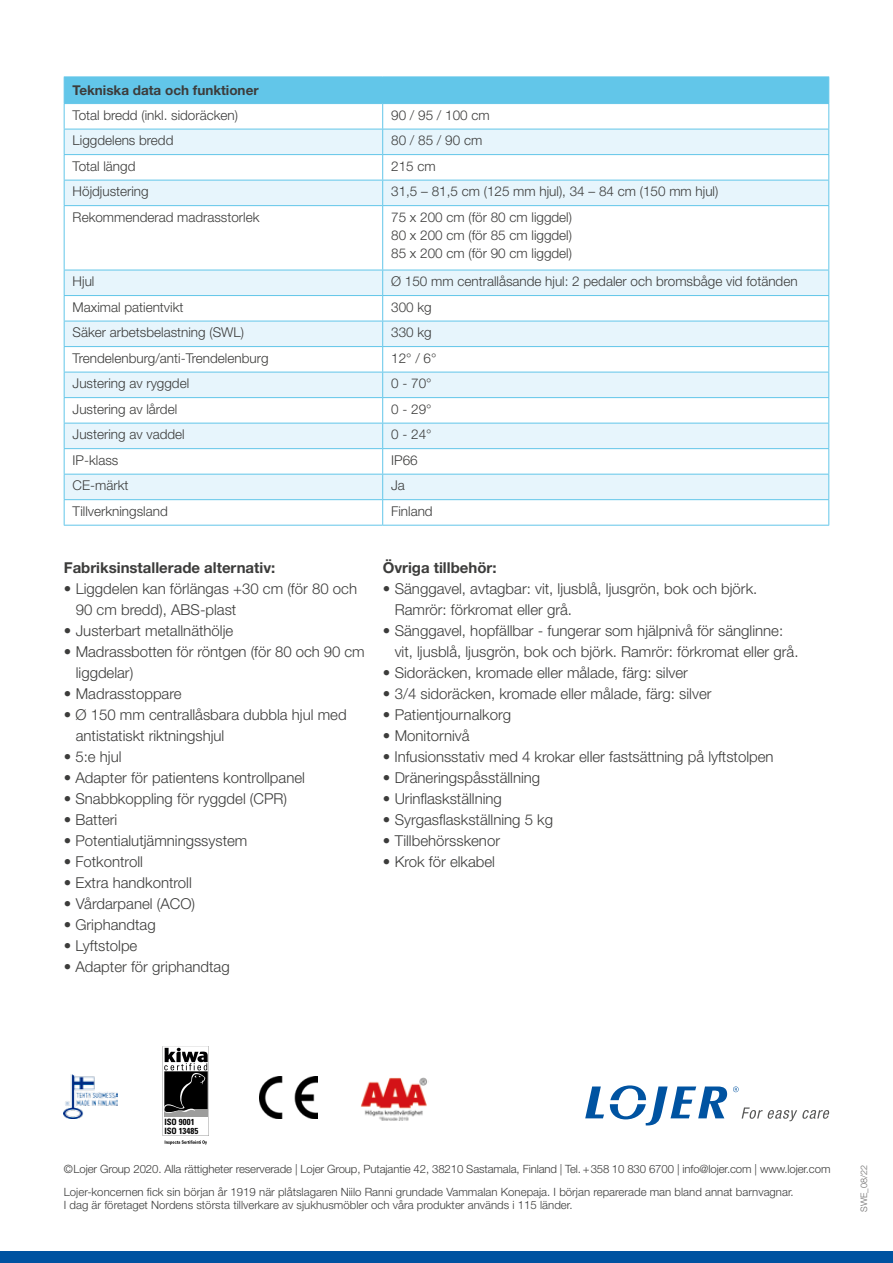
<style>
.page{position:relative;width:893px;height:1263px;background:#fff}
.page>*{position:absolute;margin:0;border:0;box-sizing:border-box;transform-origin:0 0}
.t1{font:300 15px/21px "Helvetica Neue LT Std";color:#3c3c3b}
.t2{font:700 15px "Helvetica Neue LT Std";color:#3c3c3b}
.t3{font:300 13.5px/18px "Helvetica Neue LT Std";color:#3c3c3b;text-align:justify}
.t4{font:700 13.5px "Helvetica Neue LT Std";color:#3c3c3b}
.t5{font:300 11.4px/22.2px "Helvetica Neue LT Std";color:#3c3c3b}
.t6{font:300 9px "Helvetica Neue LT Std";color:#6b6a6a}
.t7{font:700 condensed 8.7px/8.7px "Univers LT Pro";letter-spacing:.01em;color:#000}
</style>
<div class="page">
<div style="left:0;top:1252px;width:893px;height:11px;background:#0053a1"></div>
<svg style="left:65px;top:500px;width:763px;height:25px"></svg>
<svg style="left:65px;top:206px;width:763px;height:293px"></svg>
<svg style="left:64px;top:77px;width:765px;height:128px"></svg>
<hr style="left:64px;top:206px;width:1px;height:64px;background:#62c6e9">
<hr style="left:64px;top:205px;width:319px;height:1px;background:#62c6e9">
<hr style="left:382px;top:206px;width:1px;height:64px;background:#62c6e9">
<hr style="left:383px;top:205px;width:446px;height:1px;background:#62c6e9">
<hr style="left:828px;top:206px;width:1px;height:64px;background:#62c6e9">
<hr style="left:64px;top:270px;width:319px;height:1px;background:#62c6e9">
<hr style="left:383px;top:270px;width:446px;height:1px;background:#62c6e9">
<hr style="left:64px;top:295px;width:319px;height:1px;background:#62c6e9">
<hr style="left:383px;top:295px;width:446px;height:1px;background:#62c6e9">
<hr style="left:64px;top:321px;width:319px;height:1px;background:#62c6e9">
<hr style="left:383px;top:321px;width:446px;height:1px;background:#62c6e9">
<hr style="left:64px;top:346px;width:319px;height:1px;background:#62c6e9">
<hr style="left:383px;top:346px;width:446px;height:1px;background:#62c6e9">
<hr style="left:64px;top:372px;width:319px;height:1px;background:#62c6e9">
<hr style="left:383px;top:372px;width:446px;height:1px;background:#62c6e9">
<hr style="left:64px;top:397px;width:319px;height:1px;background:#62c6e9">
<hr style="left:383px;top:397px;width:446px;height:1px;background:#62c6e9">
<hr style="left:64px;top:423px;width:319px;height:1px;background:#62c6e9">
<hr style="left:383px;top:423px;width:446px;height:1px;background:#62c6e9">
<svg style="left:64px;top:270px;width:1px;height:255px"></svg>
<hr style="left:64px;top:448px;width:319px;height:1px;background:#62c6e9">
<hr style="left:64px;top:474px;width:319px;height:1px;background:#62c6e9">
<hr style="left:64px;top:499px;width:319px;height:1px;background:#62c6e9">
<hr style="left:64px;top:525px;width:319px;height:1px;background:#62c6e9">
<svg style="left:382px;top:270px;width:1px;height:255px"></svg>
<hr style="left:383px;top:448px;width:446px;height:1px;background:#62c6e9">
<svg style="left:828px;top:270px;width:1px;height:255px"></svg>
<hr style="left:383px;top:474px;width:446px;height:1px;background:#62c6e9">
<hr style="left:383px;top:499px;width:446px;height:1px;background:#62c6e9">
<hr style="left:383px;top:525px;width:446px;height:1px;background:#62c6e9">
<img style="left:64px;top:1074px;width:53px;height:44px">
<svg style="left:585px;top:1086px;width:19px;height:32px"></svg>
<svg style="left:742px;top:1107px;width:88px;height:14px"></svg>
<svg style="left:610px;top:1085px;width:117px;height:40px"></svg>
<svg style="left:733px;top:1086px;width:6px;height:6px"></svg>
<img style="left:259px;top:1076px;width:58px;height:42px">
<img style="left:361px;top:1077px;width:66px;height:44px">
<svg style="left:163px;top:1046px;width:46px;height:99px"></svg>
<p class="t4" style="left:73px;top:82px;width:187px">Tekniska data och funktioner</p>
<p class="t3" style="left:73px;top:105px;width:167px">Total bredd (inkl. sidoräcken)</p>
<p class="t3" style="left:391px;top:105px;width:100px">90 / 95 / 100 cm</p>
<p class="t3" style="left:73px;top:131px;width:102px">Liggdelens bredd</p>
<p class="t3" style="left:391px;top:131px;width:93px">80 / 85 / 90 cm</p>
<p class="t3" style="left:73px;top:157px;width:64px">Total längd</p>
<p class="t3" style="left:391px;top:157px;width:46px">215 cm</p>
<p class="t3" style="left:73px;top:182px;width:78px">Höjdjustering</p>
<p class="t3" style="left:391px;top:182px;width:329px">31,5 – 81,5 cm (125 mm hjul), 34 – 84 cm (150 mm hjul)</p>
<p class="t3" style="left:73px;top:208px;width:188px">Rekommenderad madrasstorlek</p>
<p class="t3" style="left:391px;top:208px;width:182px">75 x 200 cm (för 80 cm liggdel)<br>80 x 200 cm (för 85 cm liggdel)<br>85 x 200 cm (för 90 cm liggdel)</p>
<p class="t3" style="left:73px;top:272px;width:23px">Hjul</p>
<p class="t3" style="left:391px;top:272px;width:408px">Ø 150 mm centrallåsande hjul: 2 pedaler och bromsbåge vid fotänden</p>
<p class="t3" style="left:73px;top:297px;width:112px">Maximal patientvikt</p>
<p class="t3" style="left:391px;top:297px;width:42px">300 kg</p>
<p class="t3" style="left:73px;top:323px;width:173px">Säker arbetsbelastning (SWL)</p>
<p class="t3" style="left:391px;top:323px;width:42px">330 kg</p>
<p class="t3" style="left:73px;top:348px;width:197px">Trendelenburg/anti-Trendelenburg</p>
<p class="t3" style="left:391px;top:348px;width:47px">12° / 6°</p>
<p class="t3" style="left:73px;top:374px;width:118px">Justering av ryggdel</p>
<p class="t3" style="left:391px;top:374px;width:42px">0 - 70°</p>
<p class="t3" style="left:73px;top:400px;width:106px">Justering av lårdel</p>
<p class="t3" style="left:391px;top:400px;width:42px">0 - 29°</p>
<p class="t3" style="left:73px;top:425px;width:114px">Justering av vaddel</p>
<p class="t3" style="left:391px;top:425px;width:42px">0 - 24°</p>
<p class="t3" style="left:73px;top:451px;width:47px">IP-klass</p>
<p class="t3" style="left:391px;top:451px;width:28px">IP66</p>
<p class="t3" style="left:73px;top:476px;width:57px">CE-märkt</p>
<p class="t3" style="left:391px;top:476px;width:15px">Ja</p>
<p class="t3" style="left:73px;top:502px;width:97px">Tillverkningsland</p>
<p class="t3" style="left:391px;top:502px;width:43px">Finland</p>
<p class="t2" style="left:64px;top:558px;width:213px">Fabriksinstallerade alternativ:</p>
<p class="t1" style="left:76px;top:578px;width:283px;text-indent:-12px">• Liggdelen kan förlängas +30 cm (för 80 och<br>90 cm bredd), ABS-plast</p>
<p class="t1" style="left:64px;top:620px;width:171px">• Justerbart metallnäthölje</p>
<p class="t1" style="left:76px;top:641px;width:290px;text-indent:-12px">• Madrassbotten för röntgen (för 80 och 90 cm liggdelar)</p>
<p class="t1" style="left:64px;top:683px;width:119px">• Madrasstoppare</p>
<p class="t1" style="left:76px;top:704px;width:272px;text-indent:-12px">• Ø 150 mm centrallåsbara dubbla hjul med antistatiskt riktningshjul</p>
<p class="t1" style="left:64px;top:746px;width:59px">• 5:e hjul</p>
<p class="t1" style="left:64px;top:767px;width:243px">• Adapter för patientens kontrollpanel</p>
<p class="t1" style="left:64px;top:788px;width:225px">• Snabbkoppling för ryggdel (CPR)</p>
<p class="t1" style="left:64px;top:809px;width:55px">• Batteri</p>
<p class="t1" style="left:64px;top:830px;width:185px">• Potentialutjämningssystem</p>
<p class="t1" style="left:64px;top:851px;width:81px">• Fotkontroll</p>
<p class="t1" style="left:64px;top:872px;width:130px">• Extra handkontroll</p>
<p class="t1" style="left:64px;top:893px;width:133px">• Vårdarpanel (ACO)</p>
<p class="t1" style="left:64px;top:914px;width:93px">• Griphandtag</p>
<p class="t1" style="left:64px;top:935px;width:75px">• Lyftstolpe</p>
<p class="t1" style="left:64px;top:956px;width:167px">• Adapter för griphandtag</p>
<p class="t2" style="left:383px;top:558px;width:115px">Övriga tillbehör:</p>
<p class="t1" style="left:395px;top:578px;width:364px;text-indent:-12px">• Sänggavel, avtagbar: vit, ljusblå, ljusgrön, bok och björk.<br>Ramrör: förkromat eller grå.</p>
<p class="t1" style="left:395px;top:620px;width:405px;text-indent:-12px">• Sänggavel, hopfällbar - fungerar som hjälpnivå för sänglinne: vit, ljusblå, ljusgrön, bok och björk. Ramrör: förkromat eller grå.</p>
<p class="t1" style="left:383px;top:662px;width:307px">• Sidoräcken, kromade eller målade, färg: silver</p>
<p class="t1" style="left:383px;top:683px;width:330px">• 3/4 sidoräcken, kromade eller målade, färg: silver</p>
<p class="t1" style="left:383px;top:704px;width:130px">• Patientjournalkorg</p>
<p class="t1" style="left:383px;top:725px;width:88px">• Monitornivå</p>
<p class="t1" style="left:383px;top:746px;width:392px">• Infusionsstativ med 4 krokar eller fastsättning på lyftstolpen</p>
<p class="t1" style="left:383px;top:767px;width:159px">• Dräneringspåsställning</p>
<p class="t1" style="left:383px;top:788px;width:121px">• Urinflaskställning</p>
<p class="t1" style="left:383px;top:809px;width:172px">• Syrgasflaskställning 5 kg</p>
<p class="t1" style="left:383px;top:830px;width:119px">• Tillbehörsskenor</p>
<p class="t1" style="left:383px;top:851px;width:114px">• Krok för elkabel</p>
<p class="t7" style="left:164px;top:1117px;width:36px">ISO 9001<br>ISO 13485</p>
<p class="t5" style="left:64px;top:1158px;width:768px">© Lojer Group 2020. Alla rättigheter reserverade | Lojer Group, Putajantie 42, 38210 Sastamala, Finland | Tel. + 358 10 830 6700 | info@lojer.com | www.lojer.com<br>Lojer-koncernen fick sin början år 1919 när plåtslagaren Niilo Ranni grundade Vammalan Konepaja. I början reparerade man bland annat barnvagnar.</p>
<p class="t5" style="left:64px;top:1194px;width:510px">I dag är företaget Nordens största tillverkare av sjukhusmöbler och våra produkter används i 115 länder.</p>
<p class="t6" style="left:858px;top:1212px;width:48px;rotate:-90deg">SWE_08/22</p>
</div>
